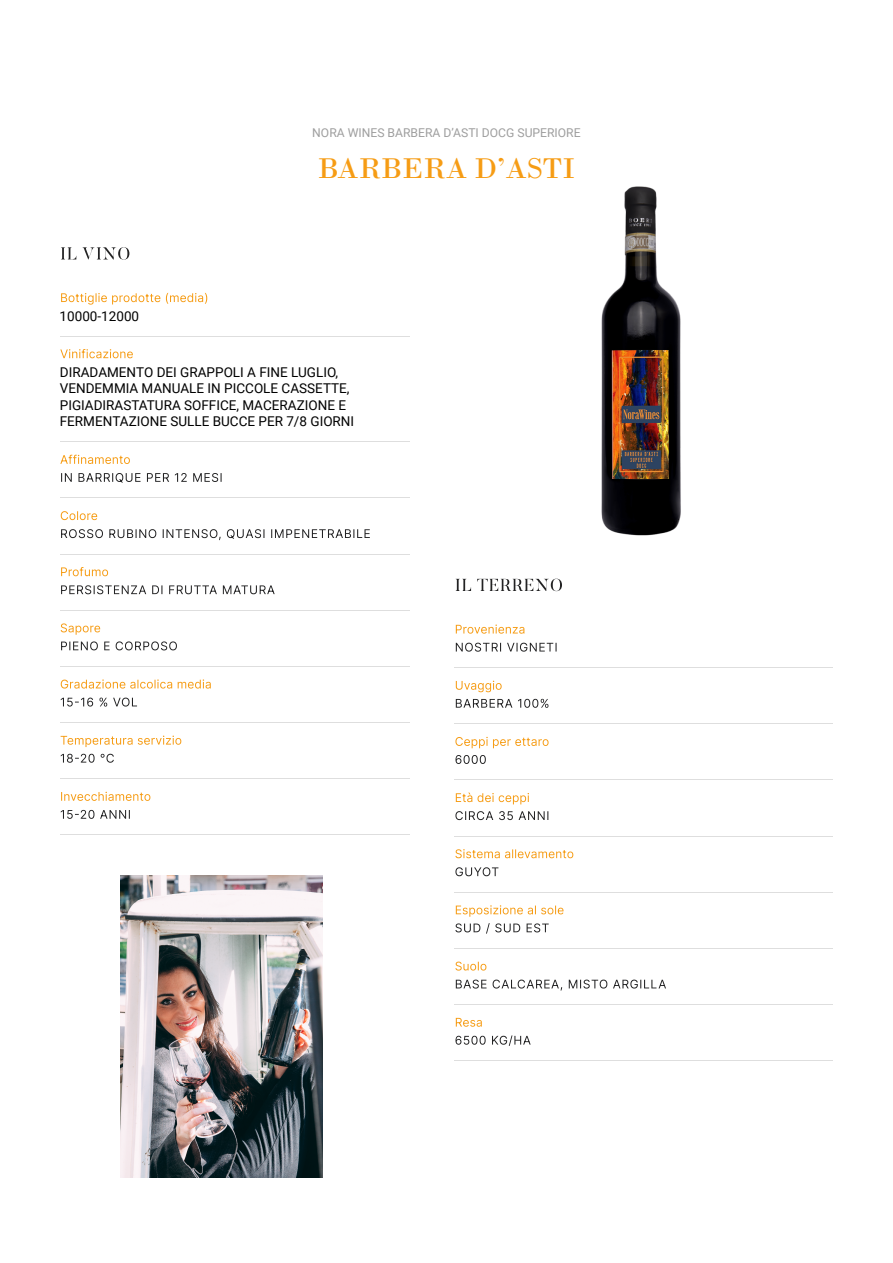
<style>
.page{position:relative;width:893px;height:1263px;background:#fff}
.page>*{position:absolute;margin:0;border:0;box-sizing:border-box;transform-origin:0 0}
.t1{font:30px "Bodoni";color:#f69c14}
.t2{font:13.5px/16.2px "Roboto";color:#000}
.t3{font:12.15px "Roboto";color:#9e9e9e}
</style>
<div class="page">
<svg style="left:61px;top:247px;width:68px;height:13px"></svg>
<svg style="left:61px;top:293px;width:146px;height:12px"></svg>
<hr style="left:60px;top:336px;width:350px;height:1px;background:#dedede">
<svg style="left:60px;top:349px;width:73px;height:9px"></svg>
<hr style="left:60px;top:441px;width:350px;height:1px;background:#dedede">
<svg style="left:60px;top:455px;width:70px;height:9px"></svg>
<svg style="left:61px;top:473px;width:160px;height:10px"></svg>
<hr style="left:60px;top:497px;width:350px;height:1px;background:#dedede">
<svg style="left:61px;top:511px;width:36px;height:9px"></svg>
<svg style="left:61px;top:529px;width:309px;height:11px"></svg>
<hr style="left:60px;top:554px;width:350px;height:1px;background:#dedede">
<svg style="left:61px;top:567px;width:47px;height:9px"></svg>
<svg style="left:61px;top:585px;width:214px;height:9px"></svg>
<hr style="left:60px;top:610px;width:350px;height:1px;background:#dedede">
<svg style="left:61px;top:623px;width:39px;height:12px"></svg>
<svg style="left:61px;top:641px;width:116px;height:9px"></svg>
<hr style="left:60px;top:666px;width:350px;height:1px;background:#dedede">
<svg style="left:61px;top:679px;width:150px;height:10px"></svg>
<svg style="left:61px;top:698px;width:76px;height:9px"></svg>
<hr style="left:60px;top:722px;width:350px;height:1px;background:#dedede">
<svg style="left:61px;top:736px;width:120px;height:11px"></svg>
<svg style="left:61px;top:754px;width:53px;height:9px"></svg>
<hr style="left:60px;top:778px;width:350px;height:1px;background:#dedede">
<svg style="left:61px;top:792px;width:89px;height:9px"></svg>
<svg style="left:61px;top:810px;width:69px;height:9px"></svg>
<hr style="left:60px;top:834px;width:350px;height:1px;background:#dedede">
<svg style="left:455px;top:579px;width:107px;height:12px"></svg>
<svg style="left:456px;top:625px;width:68px;height:9px"></svg>
<svg style="left:456px;top:643px;width:100px;height:9px"></svg>
<hr style="left:454px;top:667px;width:378px;height:1px;background:#dedede">
<svg style="left:456px;top:681px;width:45px;height:11px"></svg>
<svg style="left:456px;top:699px;width:92px;height:9px"></svg>
<hr style="left:454px;top:723px;width:378px;height:1px;background:#dedede">
<svg style="left:455px;top:737px;width:93px;height:11px"></svg>
<svg style="left:455px;top:755px;width:31px;height:9px"></svg>
<hr style="left:454px;top:779px;width:378px;height:1px;background:#dedede">
<svg style="left:456px;top:793px;width:73px;height:11px"></svg>
<svg style="left:455px;top:811px;width:93px;height:9px"></svg>
<hr style="left:454px;top:836px;width:378px;height:1px;background:#dedede">
<svg style="left:455px;top:849px;width:118px;height:9px"></svg>
<svg style="left:455px;top:867px;width:43px;height:9px"></svg>
<hr style="left:454px;top:892px;width:378px;height:1px;background:#dedede">
<svg style="left:456px;top:905px;width:107px;height:12px"></svg>
<svg style="left:455px;top:923px;width:93px;height:11px"></svg>
<hr style="left:454px;top:948px;width:378px;height:1px;background:#dedede">
<svg style="left:455px;top:962px;width:31px;height:9px"></svg>
<svg style="left:456px;top:980px;width:210px;height:11px"></svg>
<hr style="left:454px;top:1004px;width:378px;height:1px;background:#dedede">
<svg style="left:456px;top:1018px;width:26px;height:9px"></svg>
<svg style="left:455px;top:1035px;width:75px;height:11px"></svg>
<hr style="left:454px;top:1060px;width:378px;height:1px;background:#dedede">
<img style="left:601px;top:186px;width:80px;height:350px">
<img style="left:121px;top:876px;width:201px;height:302px">
<p class="t3" style="left:312px;top:124px;width:270px">NORA WINES BARBERA D’ASTI DOCG SUPERIORE</p>
<p class="t2" style="left:60px;top:308px;width:81px">10000-12000</p>
<h1 class="t1" style="left:318px;top:151px;width:259px">BARBERA D’ASTI</h1>
<p class="t2" style="left:60px;top:364px;width:296px">DIRADAMENTO DEI GRAPPOLI A FINE LUGLIO, VENDEMMIA MANUALE IN PICCOLE CASSETTE, PIGIADIRASTATURA SOFFICE, MACERAZIONE E FERMENTAZIONE SULLE BUCCE PER 7/8 GIORNI</p>
</div>
